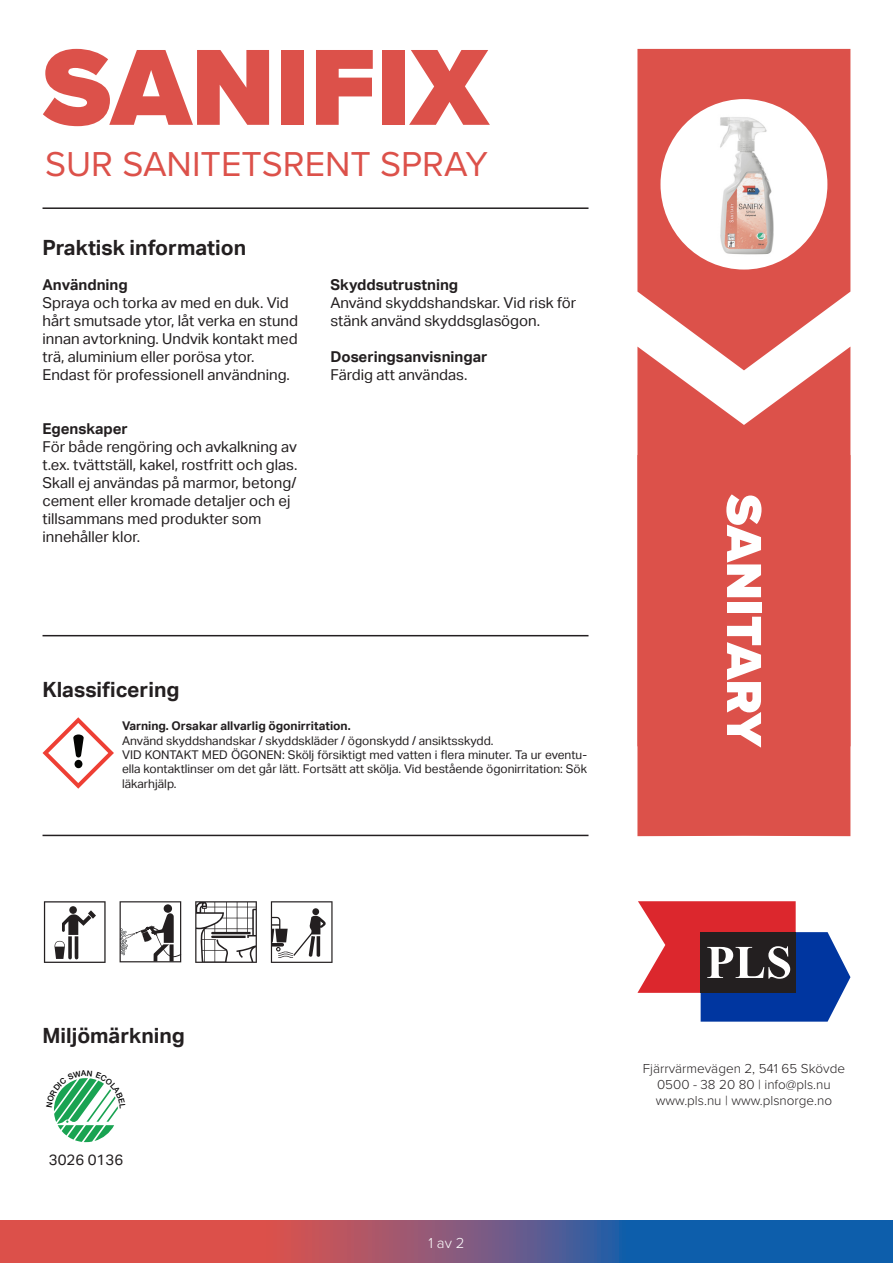
<style>
.page{position:relative;width:893px;height:1263px;background:#fff}
.page>*{position:absolute;margin:0;border:0;box-sizing:border-box;transform-origin:0 0}
.t1{font:900 112.2px "Proxima Nova";color:#dc514a}
.t2{font:900 51px "Proxima Nova";color:#fff}
.t3{font:35.85px "Proxima Nova";color:#dc514a}
.t4{font:700 21px "Aktiv Grotesk";color:#231f20}
.t5{font:15px/18px "Aktiv Grotesk";color:#231f20}
.t6{font:700 15px "Aktiv Grotesk";color:#231f20}
.t7{font:300 15px "Proxima Nova";color:#fff}
.t8{font:300 13.5px "Proxima Nova";color:#231f20}
.t9{font:12px/14.4px "Aktiv Grotesk";color:#231f20;text-align:justify}
.t10{font:700 12px "Aktiv Grotesk";color:#231f20}
</style>
<div class="page">
<svg style="left:637px;top:901px;width:213px;height:121px"></svg>
<hr style="left:43px;top:207px;width:545px;height:2px;background:#231f20">
<svg style="left:637px;top:49px;width:213px;height:298px;fill:#dc514a"></svg>
<svg style="left:637px;top:347px;width:213px;height:108px;fill:#dc514a"></svg>
<div style="left:637px;top:455px;width:213px;height:381px;background:#dc514a"></div>
<div style="left:660px;top:99px;width:167px;height:171px;background:#fff;border-radius:50%"></div>
<svg style="left:0;top:1220px;width:893px;height:43px"></svg>
<hr style="left:43px;top:835px;width:545px;height:1px;background:#231f20">
<hr style="left:43px;top:635px;width:545px;height:1px;background:#231f20">
<img style="left:720px;top:117px;width:54px;height:138px">
<svg style="left:43px;top:717px;width:71px;height:72px"></svg>
<svg style="left:271px;top:901px;width:62px;height:62px"></svg>
<svg style="left:195px;top:901px;width:62px;height:62px"></svg>
<svg style="left:120px;top:901px;width:61px;height:61px"></svg>
<svg style="left:44px;top:901px;width:62px;height:62px"></svg>
<svg style="left:53px;top:1078px;width:65px;height:64px"></svg>
<p class="t1" style="left:43px;top:4px;width:447px">SANIFIX</p>
<p class="t3" style="left:45px;top:138px;width:444px">SUR SANITETSRENT SPRAY</p>
<p class="t4" style="left:43px;top:235px;width:205px">Praktisk information</p>
<p class="t6" style="left:43px;top:276px;width:87px">Användning</p>
<p class="t5" style="left:43px;top:294px;width:257px">Spraya och torka av med en duk. Vid hårt smutsade ytor, låt verka en stund innan avtorkning. Undvik kontakt med trä, aluminium eller porösa ytor.</p>
<p class="t5" style="left:43px;top:366px;width:249px">Endast för professionell användning.</p>
<p class="t6" style="left:43px;top:420px;width:87px">Egenskaper</p>
<p class="t5" style="left:43px;top:438px;width:256px">För både rengöring och avkalkning av t.ex. tvättställ, kakel, rostfritt och glas.<br>Skall ej användas på marmor, betong/ cement eller kromade detaljer och ej tillsammans med produkter som</p>
<p class="t5" style="left:43px;top:528px;width:99px">innehåller klor.</p>
<p class="t6" style="left:330px;top:276px;width:129px">Skyddsutrustning</p>
<p class="t5" style="left:330px;top:294px;width:247px">Använd skyddshandskar. Vid risk för stänk använd skyddsglasögon.</p>
<p class="t6" style="left:330px;top:348px;width:159px">Doseringsanvisningar</p>
<p class="t5" style="left:330px;top:366px;width:139px">Färdig att användas.</p>
<p class="t4" style="left:43px;top:678px;width:139px">Klassificering</p>
<p class="t10" style="left:122px;top:719px;width:230px">Varning. Orsakar allvarlig ögonirritation.</p>
<p class="t9" style="left:122px;top:733px;width:373px">Använd skyddshandskar / skyddskläder / ögonskydd / ansiktsskydd.</p>
<p class="t9" style="left:122px;top:748px;width:466px">VID KONTAKT MED ÖGONEN: Skölj försiktigt med vatten i flera minuter. Ta ur eventu&shy;ella kontaktlinser om det går lätt. Fortsätt att skölja. Vid bestående ögonirritation: Sök läkarhjälp.</p>
<p class="t2" style="left:782px;top:494px;width:256px;rotate:90deg">SANITARY</p>
<p class="t4" style="left:43px;top:1024px;width:144px">Miljömärkning</p>
<p class="t5" style="left:49px;top:1151px;width:76px">3026 0136</p>
<p class="t7" style="left:428px;top:1231px;width:38px">1 av 2</p>
<p class="t8" style="left:643px;top:1058px;width:204px">Fjärrvärmevägen 2, 541 65 Skövde</p>
<p class="t8" style="left:657px;top:1074px;width:175px">0500 - 38 20 80 | info@pls.nu</p>
<p class="t8" style="left:656px;top:1090px;width:178px">www.pls.nu | www.plsnorge.no</p>
</div>
